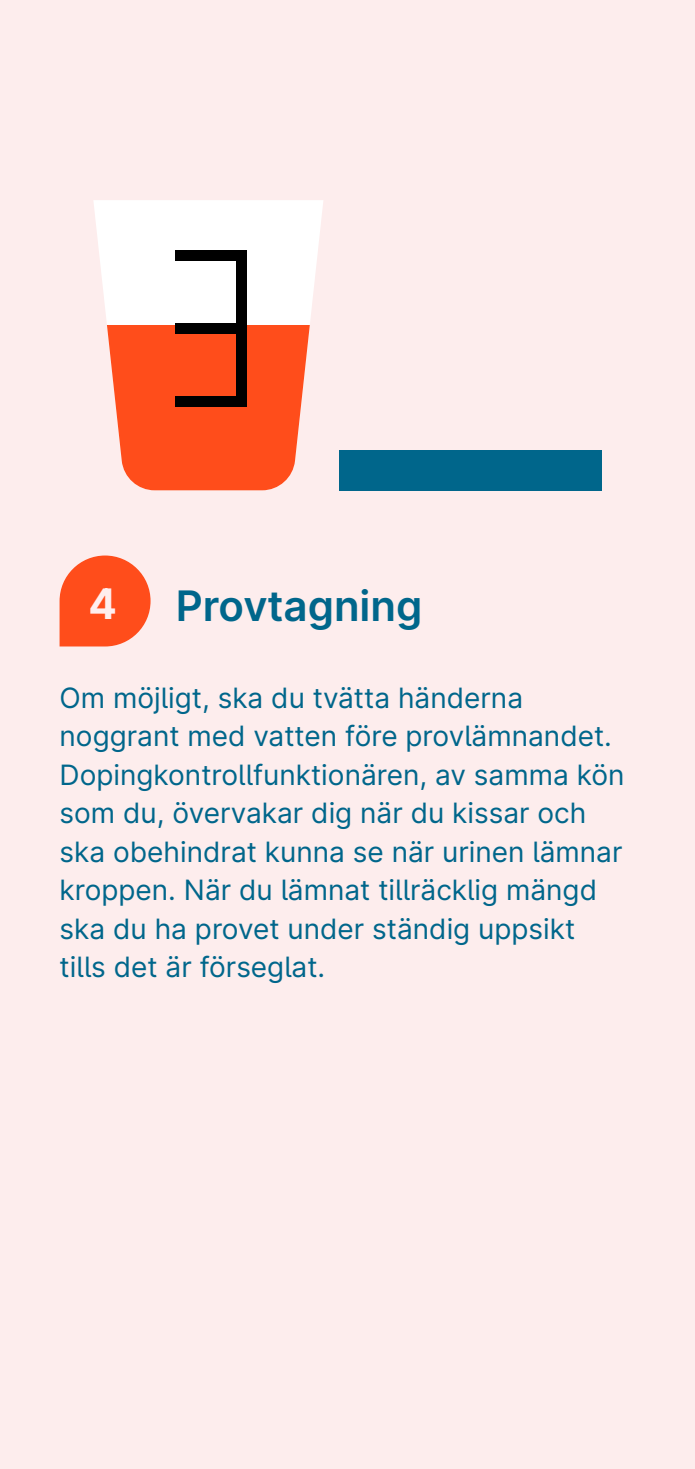
<style>
.page{position:relative;width:695px;height:1469px;background:#fff}
.page>*{position:absolute;margin:0;border:0;box-sizing:border-box;transform-origin:0 0}
.t1{font:600 42px "Inter";color:#00668b}
.t2{font:700 42px "Inter";color:#fee}
.t3{font:28px/38.5px "Inter";color:#00668b}
</style>
<div class="page">
<div style="left:0;top:0;width:694px;height:1468px;background:#fdeded"></div>
<svg style="left:60px;top:555px;width:90px;height:91px;background:#fe653b"></svg>
<div style="left:94px;top:200px;width:229px;height:125px;background:#fff"></div>
<div style="left:339px;top:450px;width:262px;height:40px;background:#00668b"></div>
<svg style="left:107px;top:325px;width:203px;height:165px;background:#fe5e31"></svg>
<div style="left:176px;top:251px;width:71px;height:10px;background:#000"></div>
<div style="left:236px;top:251px;width:11px;height:156px;background:#000"></div>
<div style="left:176px;top:323px;width:71px;height:11px;background:#000"></div>
<div style="left:176px;top:396px;width:71px;height:11px;background:#000"></div>
<h1 class="t2" style="left:88px;top:573px;width:30px">4</h1>
<h1 class="t1" style="left:176px;top:575px;width:248px">Provtagning</h1>
<p class="t3" style="left:60px;top:677px;width:566px">Om möjligt, ska du tvätta händerna noggrant med vatten före provlämnandet.<br>Dopingkontrollfunktionären, av samma kön som du, övervakar dig när du kissar och ska obehindrat kunna se när urinen lämnar kroppen. När du lämnat tillräcklig mängd ska du ha provet under ständig uppsikt tills det är förseglat.</p>
</div>
